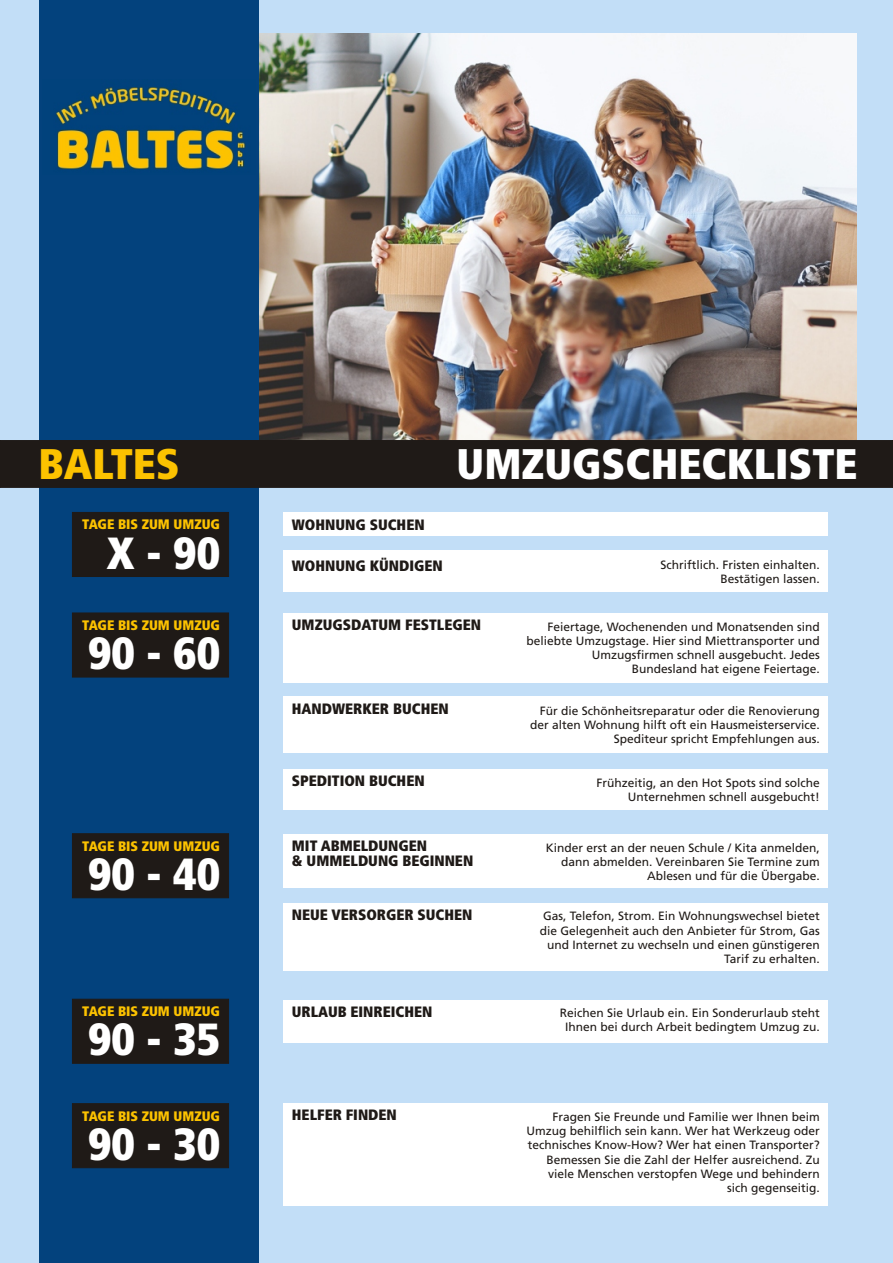
<style>
.page{position:relative;width:893px;height:1263px;background:#c2def7}
.page>*{position:absolute;margin:0;border:0;box-sizing:border-box;transform-origin:0 0}
.t1{font:900 condensed 45px "Frutiger LT";color:#fff}
.t2{font:900 condensed 42.75px "Frutiger LT";color:#fff}
.t3{font:900 condensed 42.75px "Frutiger LT";color:#fcc200}
.t4{font:900 condensed 15px/15.3px "Frutiger LT";color:#1f1a17}
.t5{font:900 condensed 13.8px "Frutiger LT";color:#fcc200}
.t6{font:12px/14.2px "Frutiger LT";color:#1f1a17;text-align:right}
</style>
<div class="page">
<img style="left:259px;top:33px;width:598px;height:407px">
<div style="left:39px;top:0;width:220px;height:1263px;background:#03427d"></div>
<div style="left:0;top:440px;width:893px;height:48px;background:#1f1a17"></div>
<div style="left:284px;top:512px;width:544px;height:24px;background:#fff"></div>
<div style="left:284px;top:550px;width:544px;height:42px;background:#fff"></div>
<div style="left:284px;top:613px;width:544px;height:69px;background:#fff"></div>
<div style="left:284px;top:696px;width:544px;height:57px;background:#fff"></div>
<div style="left:284px;top:769px;width:544px;height:40px;background:#fff"></div>
<div style="left:284px;top:834px;width:544px;height:54px;background:#fff"></div>
<div style="left:284px;top:1000px;width:544px;height:42px;background:#fff"></div>
<div style="left:284px;top:1104px;width:544px;height:102px;background:#fff"></div>
<div style="left:284px;top:903px;width:544px;height:67px;background:#fff"></div>
<div style="left:72px;top:512px;width:157px;height:65px;background:#1f1a17"></div>
<div style="left:72px;top:613px;width:157px;height:64px;background:#1f1a17"></div>
<div style="left:72px;top:833px;width:157px;height:65px;background:#1f1a17"></div>
<div style="left:72px;top:999px;width:157px;height:64px;background:#1f1a17"></div>
<div style="left:72px;top:1103px;width:157px;height:65px;background:#1f1a17"></div>
<img style="left:56px;top:87px;width:190px;height:83px">
<h2 class="t3" style="left:39px;top:447px;width:143px">BALTES</h2>
<h2 class="t2" style="left:457px;top:447px;width:402px">UMZUGSCHECKLISTE</h2>
<p class="t5" style="left:82px;top:519px;width:139px">TAGE BIS ZUM UMZUG</p>
<h1 class="t1" style="left:107px;top:535px;width:115px">X - 90</h1>
<p class="t5" style="left:82px;top:620px;width:139px">TAGE BIS ZUM UMZUG</p>
<h1 class="t1" style="left:88px;top:635px;width:133px">90 - 60</h1>
<p class="t5" style="left:82px;top:840px;width:139px">TAGE BIS ZUM UMZUG</p>
<h1 class="t1" style="left:88px;top:856px;width:133px">90 - 40</h1>
<p class="t5" style="left:82px;top:1006px;width:139px">TAGE BIS ZUM UMZUG</p>
<h1 class="t1" style="left:88px;top:1022px;width:133px">90 - 35</h1>
<p class="t5" style="left:82px;top:1110px;width:139px">TAGE BIS ZUM UMZUG</p>
<h1 class="t1" style="left:88px;top:1126px;width:133px">90 - 30</h1>
<p class="t4" style="left:292px;top:518px;width:134px">WOHNUNG SUCHEN</p>
<p class="t4" style="left:292px;top:559px;width:152px">WOHNUNG KÜNDIGEN</p>
<p class="t4" style="left:292px;top:618px;width:191px">UMZUGSDATUM FESTLEGEN</p>
<p class="t4" style="left:292px;top:702px;width:158px">HANDWERKER BUCHEN</p>
<p class="t4" style="left:292px;top:774px;width:134px">SPEDITION BUCHEN</p>
<p class="t4" style="left:292px;top:839px;width:183px">MIT ABMELDUNGEN<br>&amp; UMMELDUNG BEGINNEN</p>
<p class="t4" style="left:292px;top:908px;width:182px">NEUE VERSORGER SUCHEN</p>
<p class="t4" style="left:292px;top:1005px;width:142px">URLAUB EINREICHEN</p>
<p class="t4" style="left:292px;top:1109px;width:106px">HELFER FINDEN</p>
<p class="t6" style="left:660px;top:558px;width:161px">Schriftlich. Fristen einhalten.<br>Bestätigen lassen.</p>
<p class="t6" style="left:526px;top:620px;width:295px">Feiertage, Wochenenden und Monatsenden sind beliebte Umzugstage. Hier sind Miettransporter und Umzugsfirmen schnell ausgebucht. Jedes Bundesland hat eigene Feiertage.</p>
<p class="t6" style="left:530px;top:704px;width:291px">Für die Schönheitsreparatur oder die Renovierung der alten Wohnung hilft oft ein Hausmeisterservice.<br>Spediteur spricht Empfehlungen aus.</p>
<p class="t6" style="left:596px;top:776px;width:225px">Frühzeitig, an den Hot Spots sind solche<br>Unternehmen schnell ausgebucht!</p>
<p class="t6" style="left:546px;top:841px;width:276px">Kinder erst an der neuen Schule / Kita anmelden, dann abmelden. Vereinbaren Sie Termine zum<br>Ablesen und für die Übergabe.</p>
<p class="t6" style="left:540px;top:910px;width:282px">Gas, Telefon, Strom. Ein Wohnungswechsel bietet die Gelegenheit auch den Anbieter für Strom, Gas und Internet zu wechseln und einen günstigeren Tarif zu erhalten.</p>
<p class="t6" style="left:560px;top:1007px;width:262px;text-align:center">Reichen Sie Urlaub ein. Ein Sonderurlaub steht<br>Ihnen bei durch Arbeit bedingtem Umzug zu.</p>
<p class="t6" style="left:526px;top:1110px;width:295px">Fragen Sie Freunde und Familie wer Ihnen beim Umzug behilflich sein kann. Wer hat Werkzeug oder technisches Know-How? Wer hat einen Transporter?<br>Bemessen Sie die Zahl der Helfer ausreichend. Zu viele Menschen verstopfen Wege und behindern sich gegenseitig.</p>
</div>
